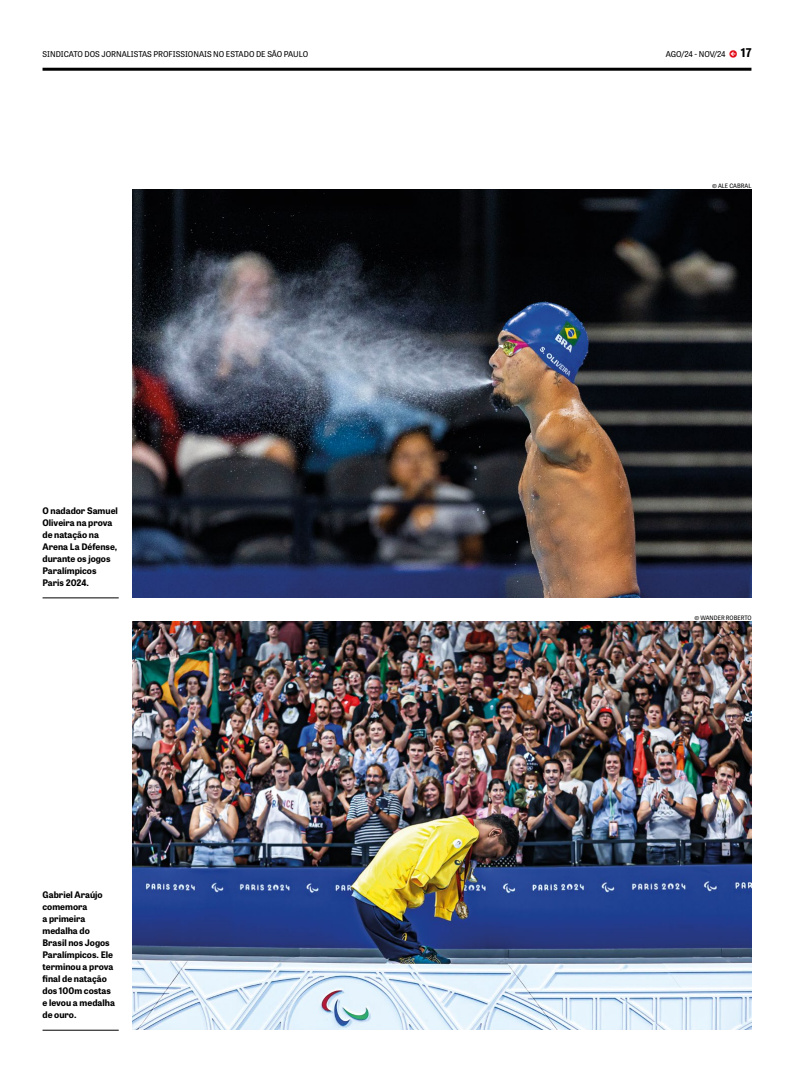
<style>
.page{position:relative;width:794px;height:1078px;background:#fff}
.page>*{position:absolute;margin:0;border:0;box-sizing:border-box;transform-origin:0 0}
.t1{font:700 9px/12px "Tablet Gothic";color:#000}
.t2{font:8px "Tablet Gothic";color:#000}
.t3{font:6px "Tablet Gothic";color:#000}
.s1{font-family:"Mercury Text G1";font-size:10px;color:#e30613}
.s2{font-weight:700;font-size:12px}
</style>
<div class="page">
<hr style="left:43px;top:68px;width:708px;height:3px;background:#000">
<img style="left:133px;top:621px;width:618px;height:408px">
<img style="left:133px;top:189px;width:618px;height:408px">
<hr style="left:43px;top:597px;width:76px;height:1px;background:#000">
<hr style="left:43px;top:1029px;width:76px;height:1px;background:#000">
<p class="t2" style="left:43px;top:49px;width:267px">SINDICATO DOS JORNALISTAS PROFISSIONAIS NO ESTADO DE SÃO PAULO</p>
<p class="t2" style="left:666px;top:49px;width:87px">AGO/24 - NOV/24 <span class="s1">•</span> <span class="s2">17</span></p>
<p class="t1" style="left:43px;top:504px;width:77px">O nadador Samuel<br>Oliveira na prova de natação na<br>Arena La Défense, durante os jogos<br>Paralímpicos<br>Paris 2024.</p>
<p class="t1" style="left:43px;top:888px;width:74px">Gabriel Araújo comemora<br>a primeira medalha do<br>Brasil nos Jogos<br>Paralímpicos. Ele terminou a prova final de natação dos 100m costas e levou a medalha de ouro.</p>
<p class="t3" style="left:712px;top:181px;width:41px">© ALE CABRAL</p>
<p class="t3" style="left:694px;top:613px;width:59px">© WANDER ROBERTO</p>
</div>
